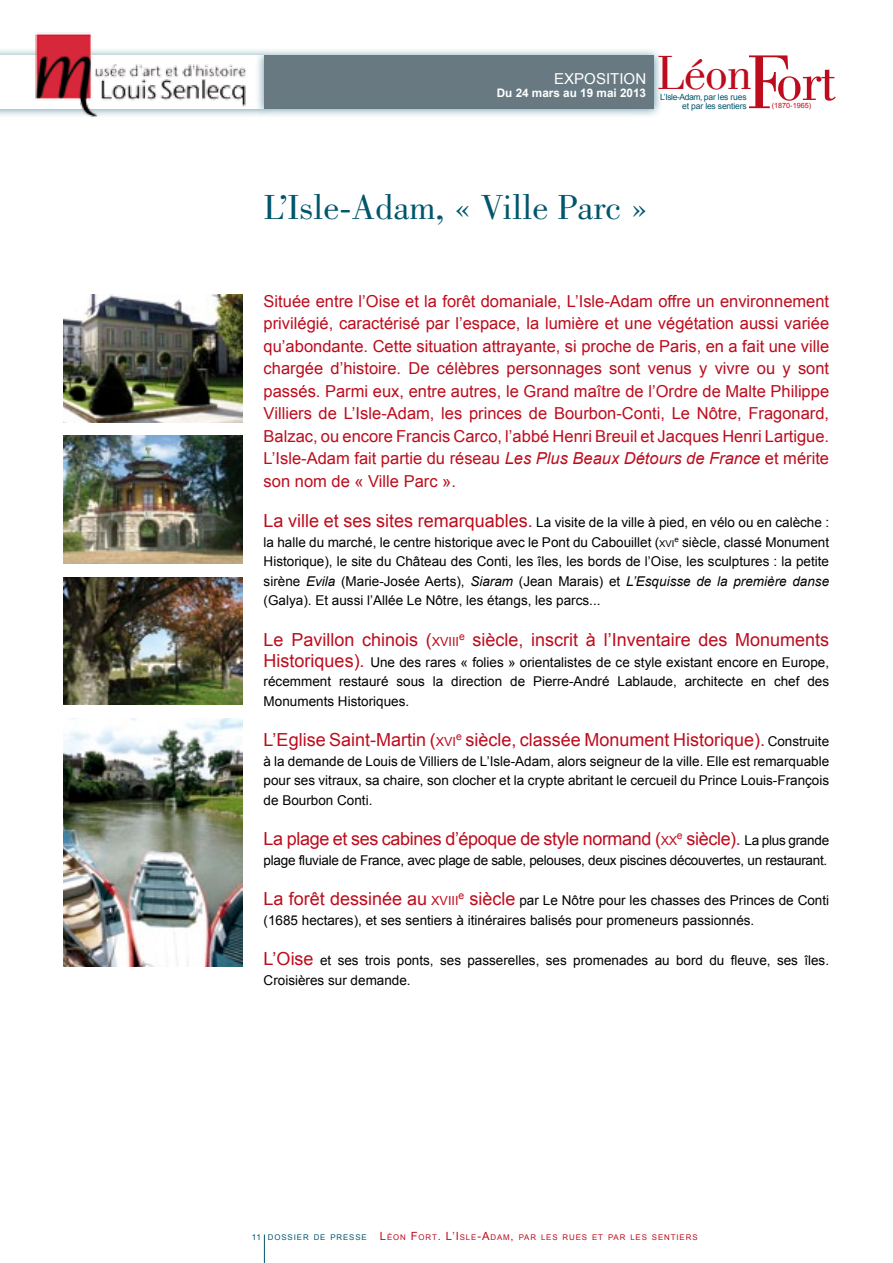
<style>
.page{position:relative;width:893px;height:1263px;background:#fff}
.page>*{position:absolute;margin:0;border:0;box-sizing:border-box;transform-origin:0 0}
.t1{font:49.65px "Bodoni";color:#bd0c1d}
.t2{font:36px "Bodoni";color:#00566c}
.t3{font:18px "Arial";color:#bd0c1d}
.t4{font:18px "Arial";letter-spacing:-.02em;color:#bd0c1d}
.t5{font:16.5px/22.5px "Arial";color:#bd0c1d;text-align:justify}
.t6{font:15px "Arial";color:#fff}
.t7{font:13.5px/19.5px "Arial";color:#000;text-align:justify}
.t8{font:13.5px/19.5px "Arial";letter-spacing:-.02em;color:#000;text-align:right}
.t9{font:8.55px/8.6px "Arial";letter-spacing:-.02em;color:#00566c;text-align:right}
.t10{font:8.25px "Arial";color:#00566c}
.t11{font:7.8px "Arial";letter-spacing:.115em;color:#bd0c1d}
.t12{font:7.2px "Arial";color:#bd0c1d}
.s1{font-size:78.9px}
.s2{font-size:58.05px}
.s3{font-style:italic}
.s4{font-size:18px;color:#bd0c1d}
.s5{font-size:9.45px}
.s6{font-size:12.6px}
.s7{font-size:13.5px;color:#000}
.s8{color:#00566c}
.s9{font-size:11.25px}
</style>
<div class="page">
<img style="left:64px;top:436px;width:178px;height:127px">
<img style="left:64px;top:294px;width:178px;height:128px">
<img style="left:64px;top:577px;width:178px;height:128px">
<img style="left:64px;top:719px;width:178px;height:247px">
<svg style="left:264px;top:1234px;width:1px;height:29px"></svg>
<div style="left:255px;top:46px;width:408px;height:72px;background:#00566c;opacity:.6"></div>
<div style="left:264px;top:55px;width:390px;height:53px;background:#687981"></div>
<img style="left:17px;top:32px;width:245px;height:86px">
<h1 class="t1" style="left:657px;top:45px;width:181px">Léon<span class="s1">F</span><span class="s2">ort</span></h1>
<p class="t6" style="left:554px;top:70px;width:94px">EXPOSITION</p>
<p class="t9" style="left:497px;top:93px;width:251px"><sup>Du</sup> <sup>24</sup> <sup>mars</sup> <sup>au</sup> <sup>19</sup> <sup>mai</sup> <sup>2013</sup> L’Isle-Adam, par les rues et par les sentiers</p>
<p class="t12" style="left:772px;top:102px;width:41px">(1870-1965)</p>
<h2 class="t2" style="left:264px;top:187px;width:386px">L’Isle-Adam, « Ville Parc »</h2>
<p class="t5" style="left:264px;top:289px;width:567px">Située entre l’Oise et la forêt domaniale, L’Isle-Adam offre un environnement privilégié, caractérisé par l’espace, la lumière et une végétation aussi variée qu’abondante. Cette situation attrayante, si proche de Paris, en a fait une ville chargée d’histoire. De célèbres personnages sont venus y vivre ou y sont passés. Parmi eux, entre autres, le Grand maître de l’Ordre de Malte Philippe Villiers de L’Isle-Adam, les princes de Bourbon-Conti, Le Nôtre, Fragonard, Balzac, ou encore Francis Carco, l’abbé Henri Breuil et Jacques Henri Lartigue.<br>L’Isle-Adam fait partie du réseau <span class="s3">Les Plus Beaux Détours de France</span> et mérite son nom de « Ville Parc ».</p>
<p class="t7" style="left:264px;top:512px;width:567px"><span class="s4">La ville et ses sites remarquables.</span> La visite de la ville à pied, en vélo ou en calèche : la halle du marché, le centre historique avec le Pont du Cabouillet (<span class="s5">XVI</span><sup>e</sup> siècle, classé Monument Historique), le site du Château des Conti, les îles, les bords de l’Oise, les sculptures : la petite sirène <span class="s3">Evila</span> (Marie-Josée Aerts), <span class="s3">Siaram</span> (Jean Marais) et <span class="s3">L’Esquisse de la première danse </span>(Galya). Et aussi l’Allée Le Nôtre, les étangs, les parcs...</p>
<h3 class="t3" style="left:264px;top:629px;width:567px">Le Pavillon chinois (<span class="s6">XVIII</span><sup>e</sup> siècle, inscrit à l’Inventaire des Monuments</h3>
<p class="t7" style="left:264px;top:652px;width:567px"><span class="s4">Historiques).</span> U ne des rares « folies » orientalistes de ce style existant encore en Europe, récemment restauré sous la direction de Pierre-André Lablaude, architecte en chef des Monuments Historiques.</p>
<h3 class="t3" style="left:264px;top:730px;width:567px">L’Eglise Saint-Martin (<span class="s6">XVI</span><sup>e</sup> siècle, classée Monument Historique). <span class="s7">Construite</span></h3>
<p class="t7" style="left:264px;top:751px;width:567px">à la demande de Louis de Villiers de L’Isle-Adam, alors seigneur de la ville. Elle est remarquable pour ses vitraux, sa chaire, son clocher et la crypte abritant le cercueil du Prince Louis-François de Bourbon Conti.</p>
<h3 class="t4" style="left:264px;top:829px;width:415px">La plage et ses cabines d’époque de style normand (<span class="s6">XX</span></h3>
<p class="t8" style="left:264px;top:830px;width:567px"><sup>e</sup> <span class="s4">siècle).</span> La plus grande<br>plage fluviale de France, avec plage de sable, pelouses, deux piscines découvertes, un restaurant.</p>
<h3 class="t3" style="left:264px;top:889px;width:196px">La forêt dessinée au <span class="s6">XVIII</span></h3>
<p class="t7" style="left:264px;top:890px;width:567px;text-indent:195px"><sup>e</sup> <span class="s4">siècle</span> par Le N ôtre pour les chasses des Princes de Conti (1685 hectares), et ses sentiers à itinéraires balisés pour promeneurs passionnés.</p>
<p class="t7" style="left:264px;top:950px;width:567px"><span class="s4">L’Oise</span> et ses trois ponts, ses passerelles, ses promenades au bord du fleuve, ses îles.<br>Croisières sur demande.</p>
<p class="t10" style="left:252px;top:1232px;width:11px">11</p>
<p class="t11" style="left:268px;top:1233px;width:431px"><span class="s8">DOSSIER DE PRESSE</span> <span class="s9">L</span>ÉON <span class="s9">F</span>ORT<span class="s9">. L’I</span> SLE<span class="s9">-A</span>DAM<span class="s9">,</span> PAR LES RUES ET PAR LES SENTIERS</p>
</div>
